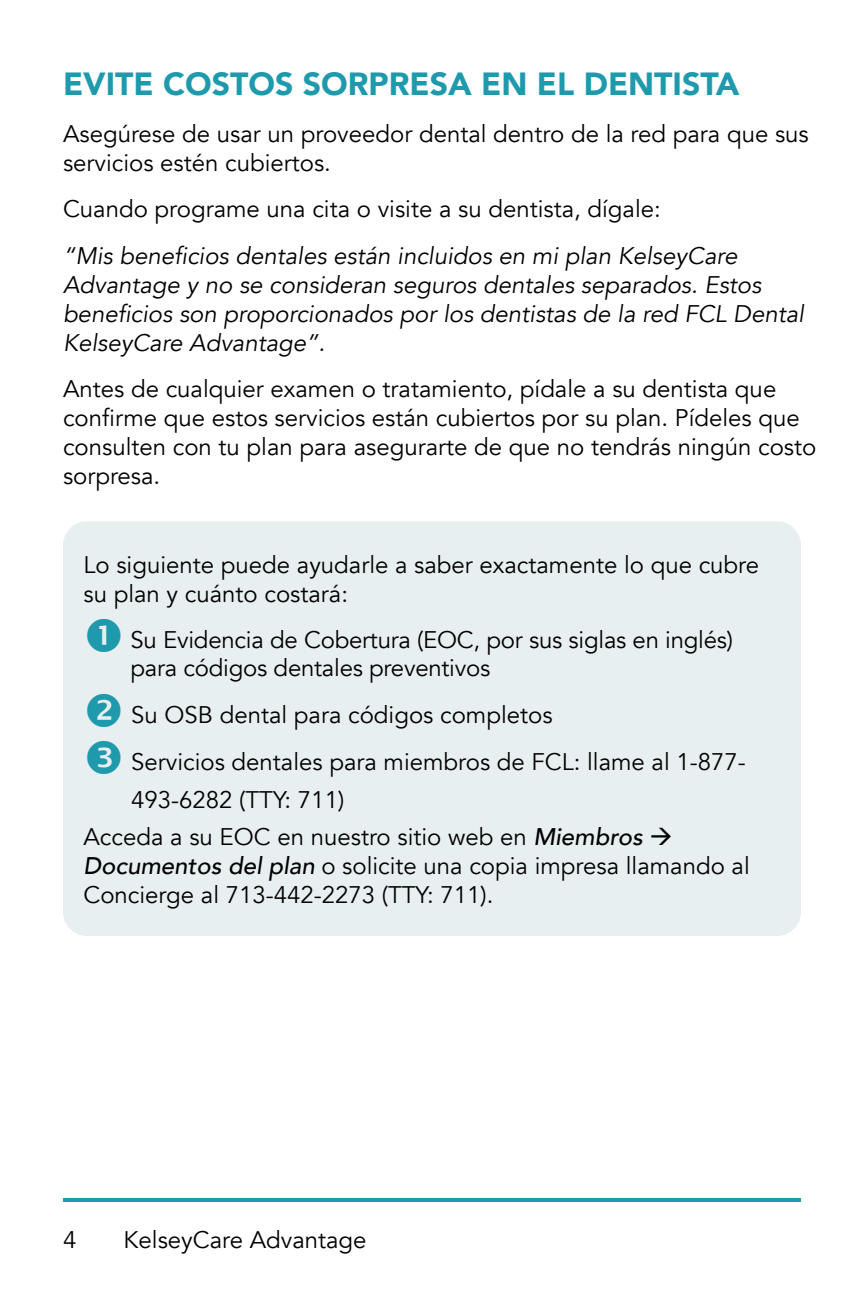
<style>
.page{position:relative;width:864px;height:1296px;background:#fff}
.page>*{position:absolute;margin:0;border:0;box-sizing:border-box;transform-origin:0 0}
.t1{font:900 32px "Avenir";color:#1e9aac}
.t2{font:24px/28.8px "Avenir";color:#000}
.t3{font:italic 24px/28.8px "Avenir";color:#000}
.s1{font-weight:500;font-style:italic}
</style>
<div class="page">
<hr style="left:63px;top:1198px;width:738px;height:4px;background:#1e9aac">
<div style="left:63px;top:521px;width:738px;height:415px;background:#e8eff1;border-radius:24px"></div>
<h1 class="t1" style="left:63px;top:56px;width:678px">EVITE COSTOS SORPRESA EN EL DENTISTA</h1>
<p class="t2" style="left:63px;top:120px;width:747px">Asegúrese de usar un proveedor dental dentro de la red para que sus servicios estén cubiertos.</p>
<p class="t2" style="left:63px;top:195px;width:599px">Cuando programe una cita o visite a su dentista, dígale:</p>
<p class="t3" style="left:63px;top:242px;width:742px">“Mis beneficios dentales están incluidos en mi plan KelseyCare Advantage y no se consideran seguros dentales separados. Estos beneficios son proporcionados por los dentistas de la red FCL Dental KelseyCare Advantage”.</p>
<p class="t2" style="left:63px;top:375px;width:755px">Antes de cualquier examen o tratamiento, pídale a su dentista que confirme que estos servicios están cubiertos por su plan. Pídeles que consulten con tu plan para asegurarte de que no tendrás ningún costo sorpresa.</p>
<p class="t2" style="left:84px;top:550px;width:677px">Lo siguiente puede ayudarle a saber exactamente lo que cubre su plan y cuánto costará:</p>
<p class="t2" style="left:131px;top:626px;width:604px;line-height:28px">Su Evidencia de Cobertura (EOC, por sus siglas en inglés) para códigos dentales preventivos</p>
<p class="t2" style="left:131px;top:691px;width:616px;line-height:47px">Su OSB dental para códigos completos<br>Servicios dentales para miembros de FCL: llame al 1-877-</p>
<p class="t2" style="left:84px;top:781px;width:591px;line-height:37.8px;text-indent:48px">493-6282 (TTY: 711)<br>Acceda a su EOC en nuestro sitio web en <span class="s1">Miembros</span> →</p>
<p class="t2" style="left:84px;top:852px;width:668px"><span class="s1">Documentos del plan</span> o solicite una copia impresa llamando al<br>Concierge al 713-442-2273 (TTY: 711).</p>
<p class="t2" style="left:63px;top:1226px;width:15px">4</p>
<p class="t2" style="left:123px;top:1226px;width:245px">KelseyCare Advantage</p>
</div>
